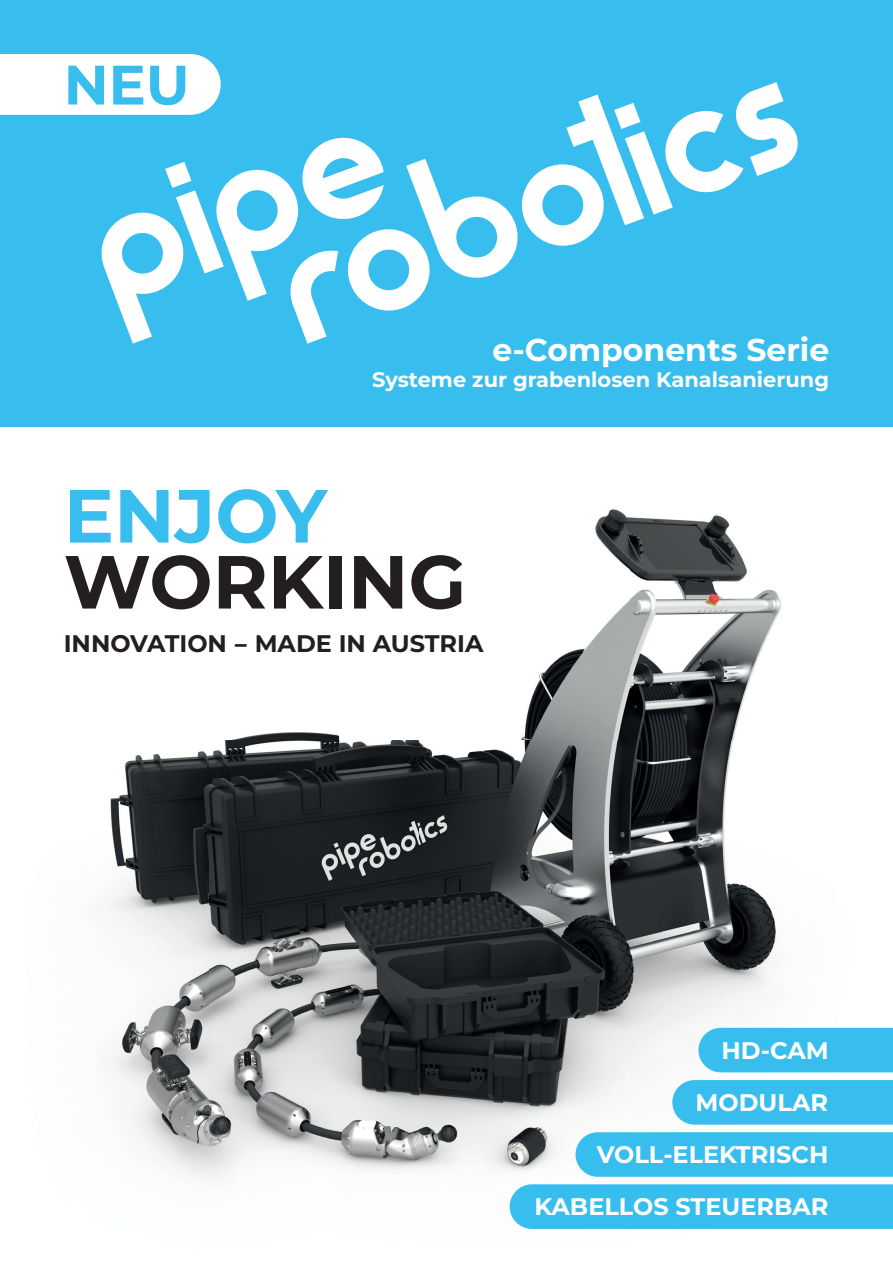
<style>
.page{position:relative;width:893px;height:1263px;background:#fff}
.page>*{position:absolute;margin:0;border:0;box-sizing:border-box;transform-origin:0 0}
.t1{font:700 75px "Montserrat";color:#231f20}
.t2{font:700 75px "Montserrat";color:#37beef}
.t3{font:700 55.5px "Montserrat";color:#37beef}
.t4{font:700 31.5px "Montserrat";color:#fff}
.t5{font:700 24px "Montserrat";color:#fff}
.t6{font:700 24px "Montserrat";color:#231f20}
.t7{font:700 21px "Montserrat";color:#fff}
.s1{font-family:"Meta Corr"}
</style>
<div class="page">
<div style="left:0;top:0;width:893px;height:428px;background:#37beef"></div>
<svg style="left:0;top:54px;width:798px;height:290px"></svg>
<img style="left:106px;top:509px;width:787px;height:701px">
<div style="left:576px;top:1132px;width:317px;height:45px;background:#37beef"></div>
<div style="left:672px;top:1080px;width:221px;height:44px;background:#37beef"></div>
<div style="left:510px;top:1184px;width:383px;height:45px;background:#37beef"></div>
<div style="left:698px;top:1028px;width:195px;height:44px;background:#37beef"></div>
<h2 class="t3" style="left:64px;top:48px;width:127px">NEU</h2>
<h3 class="t4" style="left:492px;top:329px;width:338px">e-Components Serie</h3>
<p class="t7" style="left:372px;top:365px;width:458px">Systeme zur grabenlosen Kanalsanierung</p>
<h1 class="t2" style="left:64px;top:466px;width:265px">ENJOY</h1>
<h1 class="t1" style="left:64px;top:532px;width:404px">WORKING</h1>
<p class="t6" style="left:64px;top:627px;width:421px">INNOVATION <span class="s1">–</span> MADE IN AUSTRIA</p>
<p class="t5" style="left:722px;top:1034px;width:109px">HD-CAM</p>
<p class="t5" style="left:696px;top:1086px;width:134px">MODULAR</p>
<p class="t5" style="left:597px;top:1138px;width:233px">VOLL-ELEKTRISCH</p>
<p class="t5" style="left:535px;top:1190px;width:295px">KABELLOS STEUERBAR</p>
</div>
